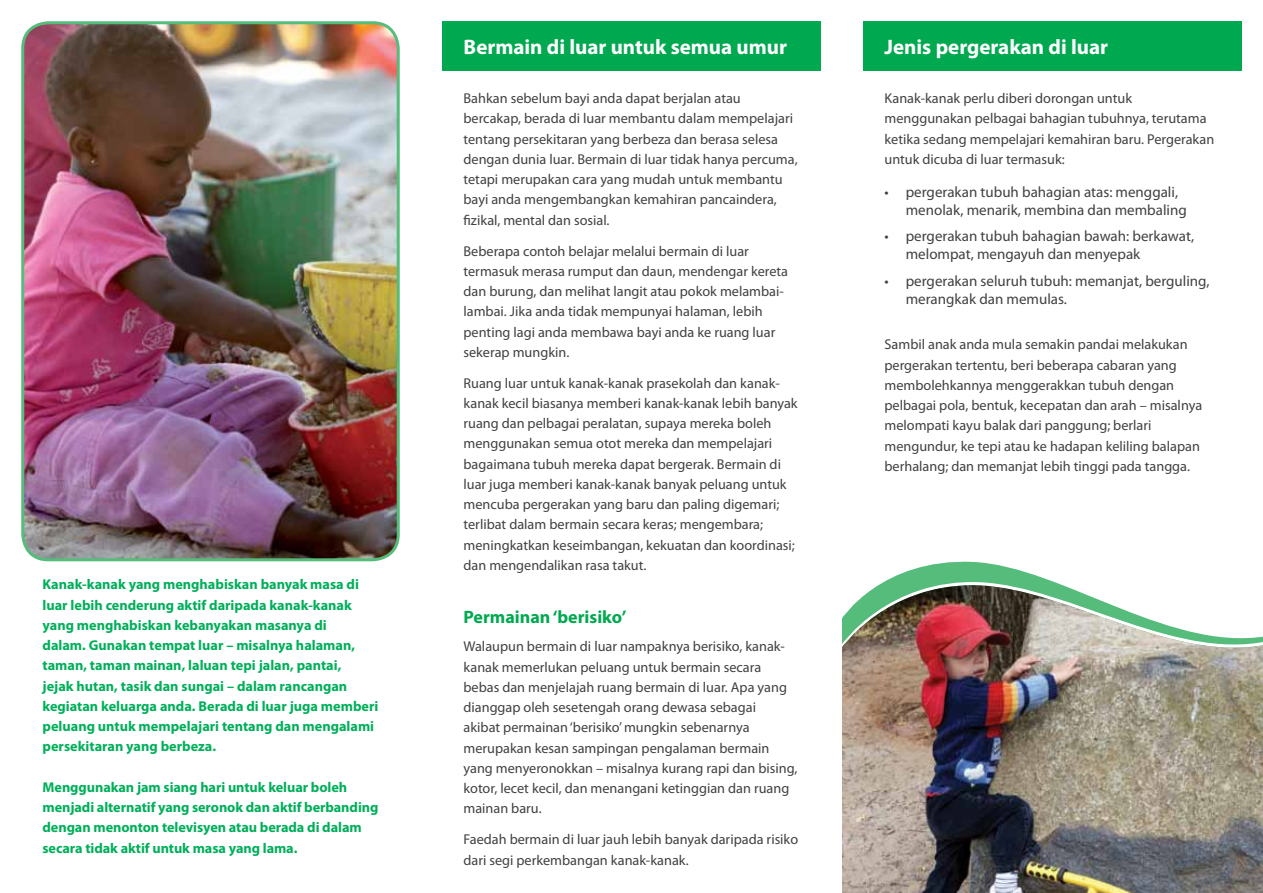
<style>
.page{position:relative;width:1263px;height:893px;background:#fff}
.page>*{position:absolute;margin:0;border:0;box-sizing:border-box;transform-origin:0 0}
.t1{font:700 21px "Myriad Pro";color:#fff}
.t2{font:700 18px "Myriad Pro";color:#00a94f}
.t3{font:15px/18px "Myriad Pro";color:#414042}
.t4{font:14.25px/20.2px "Myriad Pro";color:#414042}
.t5{font:700 14.25px/20.2px "Myriad Pro";color:#00af5a}
</style>
<div class="page">
<div style="left:442px;top:21px;width:379px;height:50px;background:#00a94f"></div>
<img style="left:842px;top:665px;width:421px;height:228px">
<img style="left:842px;top:561px;width:421px;height:104px">
<div style="left:863px;top:21px;width:379px;height:50px;background:#00a94f"></div>
<img style="left:24px;top:24px;width:373px;height:536px">
<div style="left:21px;top:21px;width:379px;height:540px;border:3px solid #56bc7b;border-radius:26px"></div>
<p class="t5" style="left:43px;top:574px;width:337px">Kanak-kanak yang menghabiskan banyak masa di luar lebih cenderung aktif daripada kanak-kanak yang menghabiskan kebanyakan masanya di<br>dalam. Gunakan tempat luar – misalnya halaman, taman, taman mainan, laluan tepi jalan, pantai,<br>jejak hutan, tasik dan sungai – dalam rancangan kegiatan keluarga anda. Berada di luar juga memberi peluang untuk mempelajari tentang dan mengalami persekitaran yang berbeza.</p>
<p class="t5" style="left:43px;top:776px;width:337px">Menggunakan jam siang hari untuk keluar boleh menjadi alternatif yang seronok dan aktif berbanding dengan menonton televisyen atau berada di dalam secara tidak aktif untuk masa yang lama.</p>
<h1 class="t1" style="left:463px;top:33px;width:325px">Bermain di luar untuk semua umur</h1>
<p class="t4" style="left:463px;top:88px;width:336px">Bahkan sebelum bayi anda dapat berjalan atau bercakap, berada di luar membantu dalam mempelajari tentang persekitaran yang berbeza dan berasa selesa dengan dunia luar. Bermain di luar tidak hanya percuma, tetapi merupakan cara yang mudah untuk membantu bayi anda mengembangkan kemahiran pancaindera, fizikal, mental dan sosial.</p>
<p class="t4" style="left:463px;top:240px;width:326px">Beberapa contoh belajar melalui bermain di luar termasuk merasa rumput dan daun, mendengar kereta dan burung, dan melihat langit atau pokok melambai&shy;lambai. Jika anda tidak mempunyai halaman, lebih penting lagi anda membawa bayi anda ke ruang luar sekerap mungkin.</p>
<p class="t4" style="left:463px;top:373px;width:336px">Ruang luar untuk kanak-kanak prasekolah dan kanak&shy;kanak kecil biasanya memberi kanak-kanak lebih banyak ruang dan pelbagai peralatan, supaya mereka boleh menggunakan semua otot mereka dan mempelajari bagaimana tubuh mereka dapat bergerak. Bermain di luar juga memberi kanak-kanak banyak peluang untuk mencuba pergerakan yang baru dan paling digemari; terlibat dalam bermain secara keras; mengembara; meningkatkan keseimbangan, kekuatan dan koordinasi; dan mengendalikan rasa takut.</p>
<p class="t2" style="left:463px;top:605px;width:164px">Permainan ‘berisiko’</p>
<p class="t4" style="left:463px;top:636px;width:335px">Walaupun bermain di luar nampaknya berisiko, kanak&shy;kanak memerlukan peluang untuk bermain secara bebas dan menjelajah ruang bermain di luar. Apa yang dianggap oleh sesetengah orang dewasa sebagai<br>akibat permainan ‘berisiko’ mungkin sebenarnya merupakan kesan sampingan pengalaman bermain yang menyeronokkan – misalnya kurang rapi dan bising, kotor, lecet kecil, dan menangani ketinggian dan ruang mainan baru.</p>
<p class="t4" style="left:463px;top:829px;width:336px">Faedah bermain di luar jauh lebih banyak daripada risiko dari segi perkembangan kanak-kanak.</p>
<h1 class="t1" style="left:884px;top:33px;width:225px">Jenis pergerakan di luar</h1>
<p class="t4" style="left:884px;top:88px;width:331px">Kanak-kanak perlu diberi dorongan untuk menggunakan pelbagai bahagian tubuhnya, terutama ketika sedang mempelajari kemahiran baru. Pergerakan untuk dicuba di luar termasuk:</p>
<p class="t3" style="left:906px;top:183px;width:283px;text-indent:-21px">• pergerakan tubuh bahagian atas: menggali, menolak, menarik, membina dan membaling</p>
<p class="t3" style="left:906px;top:227px;width:290px;text-indent:-21px">• pergerakan tubuh bahagian bawah: berkawat, melompat, mengayuh dan menyepak</p>
<p class="t3" style="left:906px;top:272px;width:305px;text-indent:-21px">• pergerakan seluruh tubuh: memanjat, berguling, merangkak dan memulas.</p>
<p class="t4" style="left:884px;top:334px;width:319px">Sambil anak anda mula semakin pandai melakukan pergerakan tertentu, beri beberapa cabaran yang membolehkannya menggerakkan tubuh dengan pelbagai pola, bentuk, kecepatan dan arah – misalnya melompati kayu balak dari panggung; berlari mengundur, ke tepi atau ke hadapan keliling balapan berhalang; dan memanjat lebih tinggi pada tangga.</p>
</div>
